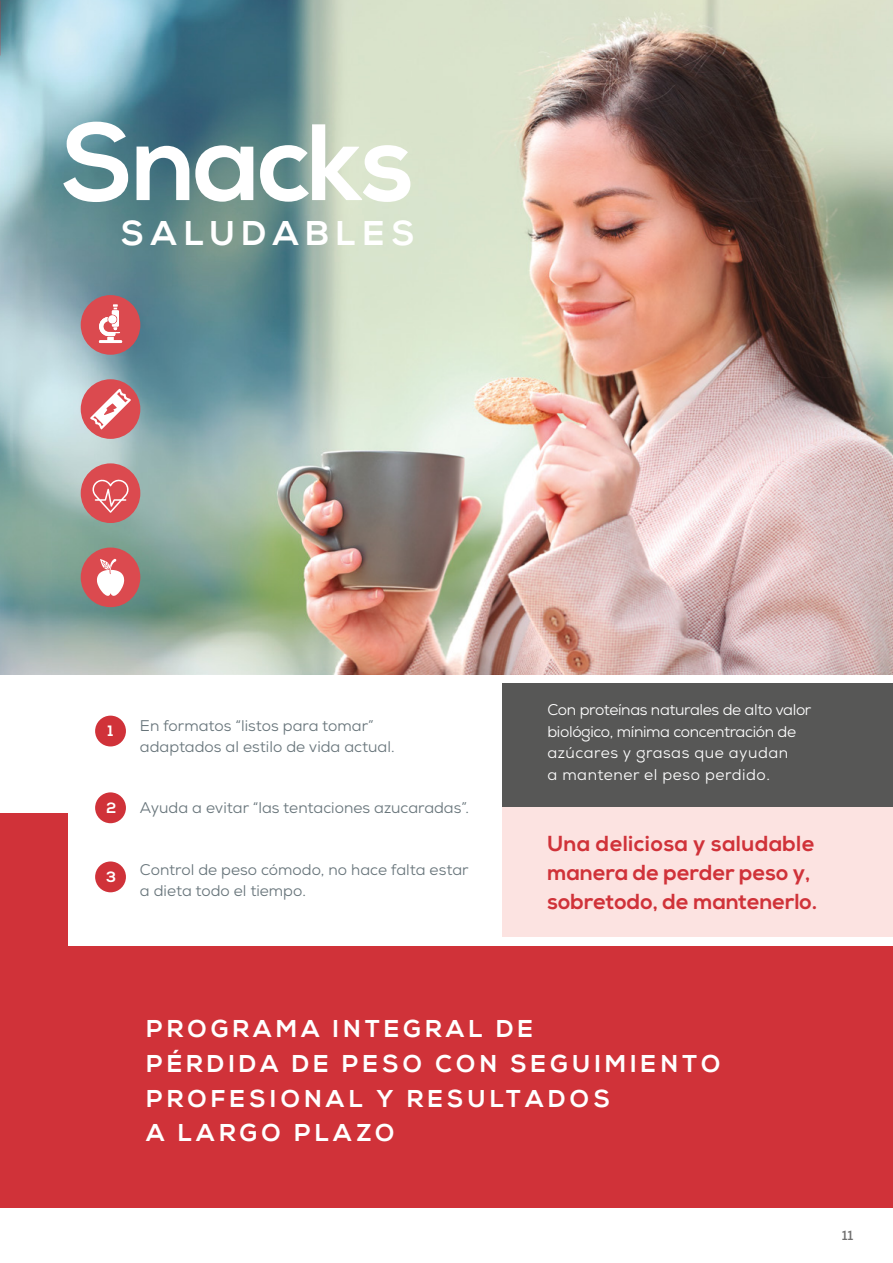
<style>
.page{position:relative;width:893px;height:1263px;background:#fff}
.page>*{position:absolute;margin:0;border:0;box-sizing:border-box;transform-origin:0 0}
.t1{font:700 108.3px "Nexa";letter-spacing:-.025em;color:#fff}
.t2{font:700 34.35px "Nexa";letter-spacing:.2em;color:#fff}
.t3{font:700 24.3px/34.5px "Nexa";letter-spacing:.175em;color:#fff}
.t4{font:700 21.75px/29.4px "Nexa";color:#d03239}
.t5{font:15.45px/20.5px "Nexa";color:#67747a}
.t6{font:15.45px/21.8px "Nexa";letter-spacing:-.025em;color:#fff}
.t7{font:700 15px "Nexa";color:#fff}
.t8{font:700 13.5px "Nexa";color:#706f6f}
</style>
<div class="page">
<div style="left:0;top:813px;width:893px;height:395px;background:#d03239"></div>
<img style="left:0;top:0;width:893px;height:674px">
<div style="left:68px;top:686px;width:825px;height:259px;background:#fff"></div>
<div style="left:81px;top:295px;width:59px;height:60px;background:#db4a4f;border-radius:50%"></div>
<svg style="left:99px;top:304px;width:23px;height:39px"></svg>
<div style="left:81px;top:463px;width:59px;height:60px;background:#db4a4f;border-radius:50%"></div>
<svg style="left:92px;top:479px;width:37px;height:34px"></svg>
<div style="left:81px;top:547px;width:59px;height:60px;background:#db4a4f;border-radius:50%"></div>
<svg style="left:97px;top:559px;width:27px;height:37px"></svg>
<div style="left:81px;top:379px;width:59px;height:60px;background:#db4a4f;border-radius:50%"></div>
<svg style="left:90px;top:388px;width:41px;height:41px"></svg>
<div style="left:95px;top:716px;width:31px;height:30px;background:#d03239;border-radius:50%"></div>
<div style="left:95px;top:792px;width:31px;height:31px;background:#d03239;border-radius:50%"></div>
<div style="left:95px;top:861px;width:31px;height:31px;background:#d03239;border-radius:50%"></div>
<div style="left:502px;top:684px;width:391px;height:123px;background:#575756"></div>
<div style="left:502px;top:807px;width:391px;height:130px;background:#fce3e1"></div>
<h1 class="t1" style="left:62px;top:100px;width:354px">Snacks</h1>
<h2 class="t2" style="left:122px;top:213px;width:295px">SALUDABLES</h2>
<p class="t7" style="left:108px;top:722px;width:7px">1</p>
<p class="t7" style="left:107px;top:799px;width:11px">2</p>
<p class="t7" style="left:107px;top:868px;width:11px">3</p>
<p class="t5" style="left:140px;top:716px;width:256px">En formatos “listos para tomar” adaptados al estilo de vida actual.</p>
<p class="t5" style="left:140px;top:798px;width:331px">Ayuda a evitar “las tentaciones azucaradas”.</p>
<p class="t5" style="left:140px;top:859px;width:330px">Control de peso cómodo, no hace falta estar a dieta todo el tiempo.</p>
<p class="t6" style="left:547px;top:699px;width:265px">Con proteínas naturales de alto valor biológico, mínima concentración de azúcares y grasas que ayudan<br>a mantener el peso perdido.</p>
<h3 class="t4" style="left:547px;top:829px;width:271px">Una deliciosa y saludable manera de perder peso y, sobretodo, de mantenerlo.</h3>
<h3 class="t3" style="left:147px;top:1013px;width:576px">PROGRAMA INTEGRAL DE<br>PÉRDIDA DE PESO CON SEGUIMIENTO<br>PROFESIONAL Y RESULTADOS<br>A LARGO PLAZO</h3>
<p class="t8" style="left:842px;top:1227px;width:13px">11</p>
</div>
